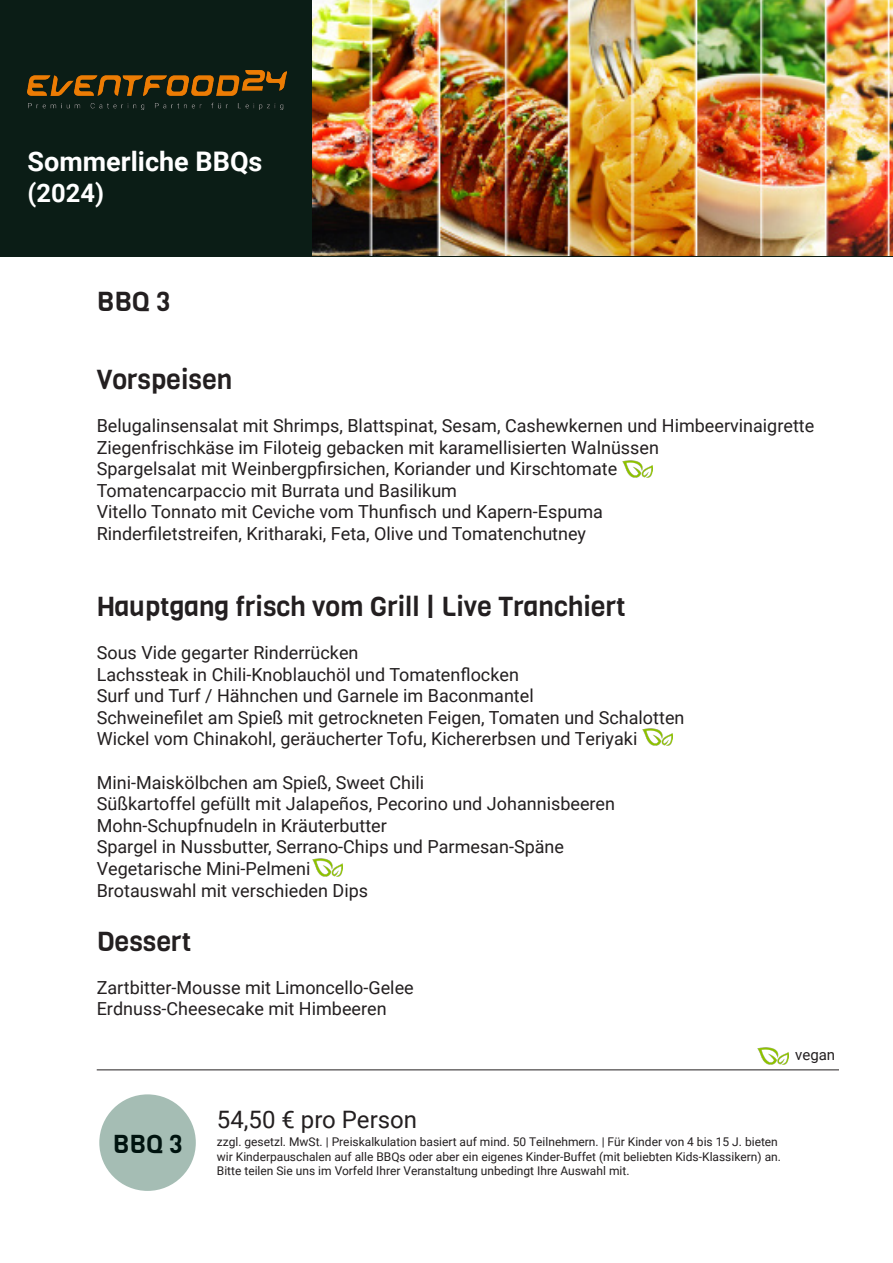
<style>
.page{position:relative;width:893px;height:1263px;background:#fff}
.page>*{position:absolute;margin:0;border:0;box-sizing:border-box;transform-origin:0 0}
.t1{font:27px "Viga";color:#231f20}
.t2{font:700 27px "Roboto";color:#fff}
.t3{font:700 25.5px "Roboto";color:#fff}
.t4{font:25.5px "Viga";color:#00130f}
.t5{font:24px "Roboto";color:#231f20}
.t6{font:18px/21.6px "Roboto";color:#231f20}
.t7{font:15px "Roboto";color:#231f20}
.t8{font:12px/14.4px "Roboto";color:#231f20}
</style>
<div class="page">
<div style="left:0;top:0;width:893px;height:256px;background:#0b1d16"></div>
<img style="left:28px;top:70px;width:258px;height:40px">
<hr style="left:97px;top:1069px;width:742px;height:1px;background:#231f20">
<div style="left:99px;top:1094px;width:97px;height:97px;background:#a5bdb4;border-radius:50%"></div>
<img style="left:313px;top:0;width:580px;height:255px">
<img style="left:622px;top:460px;width:31px;height:18px">
<img style="left:642px;top:728px;width:31px;height:18px">
<img style="left:312px;top:859px;width:31px;height:17px">
<img style="left:758px;top:1047px;width:31px;height:18px">
<h1 class="t2" style="left:28px;top:143px;width:236px">Sommerliche BBQs</h1>
<h2 class="t3" style="left:28px;top:175px;width:78px">(2024)</h2>
<h1 class="t1" style="left:97px;top:283px;width:75px">BBQ 3</h1>
<h1 class="t1" style="left:97px;top:361px;width:137px">Vorspeisen</h1>
<p class="t6" style="left:97px;top:414px;width:719px">Belugalinsensalat mit Shrimps, Blattspinat, Sesam, Cashewkernen und Himbeervinaigrette Ziegenfrischkäse im Filoteig gebacken mit karamellisierten Walnüssen<br>Spargelsalat mit Weinbergpfirsichen, Koriander und Kirschtomate<br>Tomatencarpaccio mit Burrata und Basilikum<br>Vitello Tonnato mit Ceviche vom Thunfisch und Kapern-Espuma<br>Rinderfiletstreifen, Kritharaki, Feta, Olive und Tomatenchutney</p>
<h1 class="t1" style="left:97px;top:588px;width:530px">Hauptgang frisch vom Grill | Live Tranchiert</h1>
<p class="t6" style="left:97px;top:641px;width:589px">Sous Vide gegarter Rinderrücken<br>Lachssteak in Chili-Knoblauchöl und Tomatenflocken<br>Surf und Turf / Hähnchen und Garnele im Baconmantel<br>Schweinefilet am Spieß mit getrockneten Feigen, Tomaten und Schalotten Wickel vom Chinakohl, geräucherter Tofu, Kichererbsen und Teriyaki</p>
<p class="t6" style="left:97px;top:771px;width:520px">Mini-Maiskölbchen am Spieß, Sweet Chili<br>Süßkartoffel gefüllt mit Jalapeños, Pecorino und Johannisbeeren Mohn-Schupfnudeln in Kräuterbutter<br>Spargel in Nussbutter, Serrano-Chips und Parmesan-Späne Vegetarische Mini-Pelmeni<br>Brotauswahl mit verschieden Dips</p>
<h1 class="t1" style="left:97px;top:923px;width:96px">Dessert</h1>
<p class="t6" style="left:97px;top:976px;width:318px">Zartbitter-Mousse mit Limoncello-Gelee<br>Erdnuss-Cheesecake mit Himbeeren</p>
<p class="t7" style="left:795px;top:1044px;width:42px">vegan</p>
<h2 class="t4" style="left:113px;top:1127px;width:71px">BBQ 3</h2>
<h3 class="t5" style="left:217px;top:1103px;width:202px">54,50 € pro Person</h3>
<p class="t8" style="left:217px;top:1134px;width:566px">zzgl. gesetzl. MwSt. | Preiskalkulation basiert auf mind. 50 Teilnehmern. | Für Kinder von 4 bis 15 J. bieten wir Kinderpauschalen auf alle BBQs oder aber ein eigenes Kinder-Buffet (mit beliebten Kids-Klassikern) an.<br>Bitte teilen Sie uns im Vorfeld Ihrer Veranstaltung unbedingt Ihre Auswahl mit.</p>
</div>
